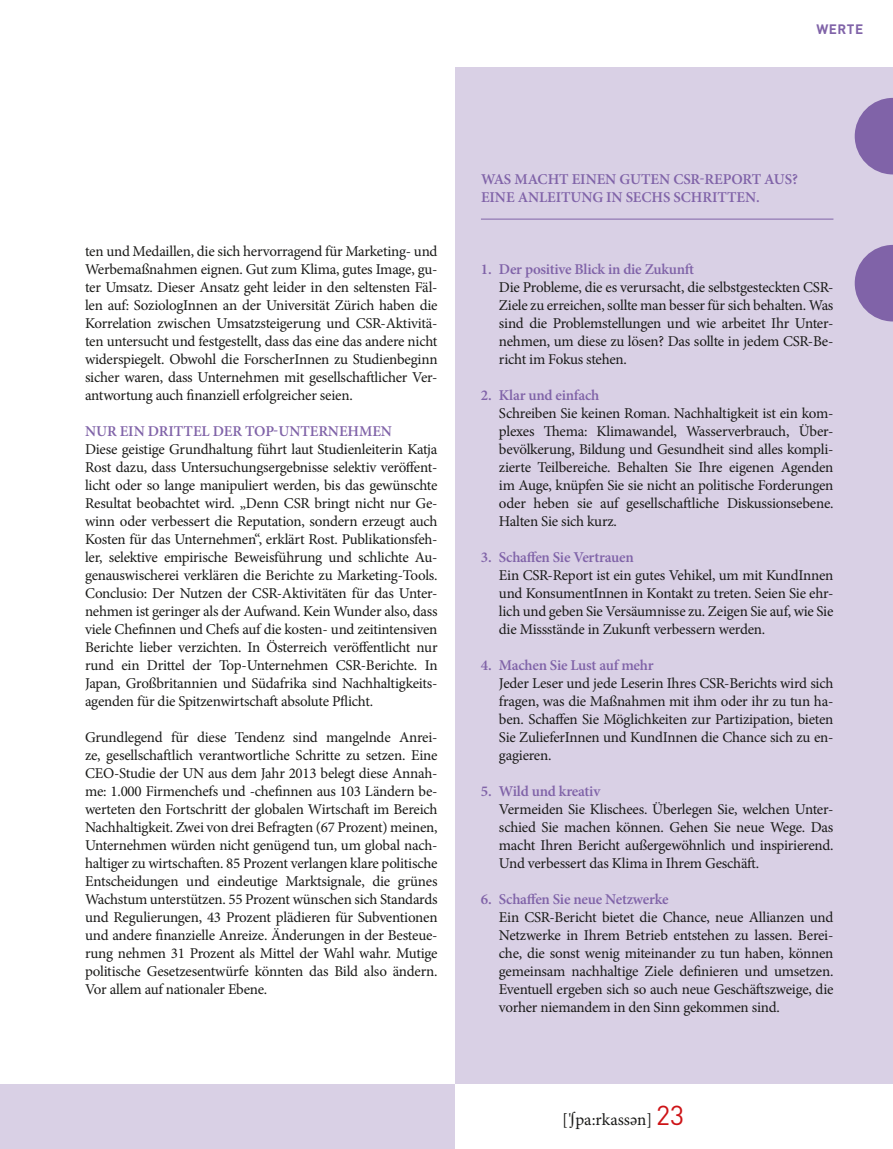
<style>
.page{position:relative;width:893px;height:1149px;background:#fff}
.page>*{position:absolute;margin:0;border:0;box-sizing:border-box;transform-origin:0 0}
.t1{font:16.95px "Minion Pro";letter-spacing:-.005em;color:#1a1a18}
.t2{font:15px/18px "Minion Pro";letter-spacing:-.015em;color:#1a1a18;text-align:justify}
.t3{font:600 15px/18px "Minion Pro";letter-spacing:-.005em;color:#8063a8}
.t4{font:700 13.5px "DIN";color:#8063a8}
.s1{font-family:"DIN";font-size:27px;color:#cd1316}
</style>
<div class="page">
<div style="left:455px;top:67px;width:438px;height:1016px;background:#d9d0e5"></div>
<div style="left:0;top:1083px;width:455px;height:65px;background:#d9d0e5"></div>
<hr style="left:481px;top:219px;width:352px;height:1px;background:#8063a8">
<p class="t4" style="left:816px;top:21px;width:48px">WERTE</p>
<p class="t2" style="left:85px;top:242px;width:354px">ten und Medaillen, die sich hervorragend für Marketing- und Werbemaßnahmen eignen. Gut zum Klima, gutes Image, gu&shy;ter Umsatz. Dieser Ansatz geht leider in den seltensten Fäl&shy;len auf: SoziologInnen an der Universität Zürich haben die Korrelation zwischen Umsatzsteigerung und CSR-Aktivitä&shy;ten untersucht und festgestellt, dass das eine das andere nicht widerspiegelt. Obwohl die ForscherInnen zu Studienbeginn sicher waren, dass Unternehmen mit gesellschaftlicher Ver&shy;antwortung auch finanziell erfolgreicher seien.</p>
<p class="t3" style="left:85px;top:422px;width:308px">Nur ein Drittel der Top-Unternehmen</p>
<p class="t2" style="left:85px;top:440px;width:354px">Diese geistige Grundhaltung führt laut Studienleiterin Katja Rost dazu, dass Untersuchungsergebnisse selektiv veröffent&shy;licht oder so lange manipuliert werden, bis das gewünschte Resultat beobachtet wird. „Denn CSR bringt nicht nur Ge&shy;winn oder verbessert die Reputation, sondern erzeugt auch Kosten für das Unternehmen“, erklärt Rost. Publikationsfeh&shy;ler, selektive empirische Beweisführung und schlichte Au&shy;genauswischerei verklären die Berichte zu Marketing-Tools.<br>Conclusio: Der Nutzen der CSR-Aktivitäten für das Unter&shy;nehmen ist geringer als der Aufwand. Kein Wunder also, dass viele Chefinnen und Chefs auf die kosten- und zeitintensiven Berichte lieber verzichten. In Österreich veröffentlicht nur rund ein Drittel der Top-Unternehmen CSR-Berichte. In Japan, Großbritannien und Südafrika sind Nachhaltigkeits&shy;agenden für die Spitzenwirtschaft absolute Pflicht.</p>
<p class="t2" style="left:85px;top:728px;width:354px">Grundlegend für diese Tendenz sind mangelnde Anrei&shy;ze, gesellschaftlich verantwortliche Schritte zu setzen. Eine CEO-Studie der UN aus dem Jahr 2013 belegt diese Annah&shy;me: 1.000 Firmenchefs und -chefinnen aus 103 Ländern be&shy;werteten den Fortschritt der globalen Wirtschaft im Bereich Nachhaltigkeit. Zwei von drei Befragten (67 Prozent) meinen, Unternehmen würden nicht genügend tun, um global nach&shy;haltiger zu wirtschaften. 85 Prozent verlangen klare politische Entscheidungen und eindeutige Marktsignale, die grünes Wachstum unterstützen. 55 Prozent wünschen sich Standards und Regulierungen, 43 Prozent plädieren für Subventionen und andere finanzielle Anreize. Änderungen in der Besteue&shy;rung nehmen 31 Prozent als Mittel der Wahl wahr. Mutige politische Gesetzesentwürfe könnten das Bild also ändern.<br>Vor allem auf nationaler Ebene.</p>
<p class="t3" style="left:481px;top:170px;width:318px">Was macht einen guten CSR-Report aus?<br>Eine Anleitung in sechs Schritten.</p>
<p class="t3" style="left:481px;top:260px;width:215px">1. D er positive Blick in die Zukunft</p>
<p class="t2" style="left:499px;top:278px;width:336px">Die Probleme, die es verursacht, die selbstgesteckten CSR-Ziele zu erreichen, sollte man besser für sich behalten. Was sind die Problemstellungen und wie arbeitet Ihr Unter&shy;nehmen, um diese zu lösen? Das sollte in jedem CSR-Be&shy;richt im Fokus stehen.</p>
<p class="t3" style="left:481px;top:386px;width:120px">2. Klar und einfach</p>
<p class="t2" style="left:499px;top:404px;width:336px">Schreiben Sie keinen Roman. Nachhaltigkeit ist ein kom&shy;plexes Thema: Klimawandel, Wasserverbrauch, Über&shy;bevölkerung, Bildung und Gesundheit sind alles kompli&shy;zierte Teilbereiche. Behalten Sie Ihre eigenen Agenden im Auge, knüpfen Sie sie nicht an politische Forderungen oder heben sie auf gesellschaftliche Diskussionsebene.<br>Halten Sie sich kurz.</p>
<p class="t3" style="left:481px;top:548px;width:154px">3. S chaffen Sie Vertrauen</p>
<p class="t2" style="left:499px;top:566px;width:336px">Ein CSR-Report ist ein gutes Vehikel, um mit KundInnen und KonsumentInnen in Kontakt zu treten. Seien Sie ehr&shy;lich und geben Sie Versäumnisse zu. Zeigen Sie auf, wie Sie die Missstände in Zukunft verbessern werden.</p>
<p class="t3" style="left:481px;top:656px;width:174px">4. Machen Sie Lust auf mehr</p>
<p class="t2" style="left:499px;top:674px;width:336px">Jeder Leser und jede Leserin Ihres CSR-Berichts wird sich fragen, was die Maßnahmen mit ihm oder ihr zu tun ha&shy;ben. Schaffen Sie Möglichkeiten zur Partizipation, bieten Sie ZulieferInnen und KundInnen die Chance sich zu en&shy;gagieren.</p>
<p class="t3" style="left:481px;top:782px;width:121px">5. Wild und kreativ</p>
<p class="t2" style="left:499px;top:800px;width:336px">Vermeiden Sie Klischees. Überlegen Sie, welchen Unter&shy;schied Sie machen können. Gehen Sie neue Wege. Das macht Ihren Bericht außergewöhnlich und inspirierend.<br>Und verbessert das Klima in Ihrem Geschäft.</p>
<p class="t3" style="left:481px;top:890px;width:189px">6. S chaffen Sie neue Netzwerke</p>
<p class="t2" style="left:499px;top:908px;width:336px">Ein CSR-Bericht bietet die Chance, neue Allianzen und Netzwerke in Ihrem Betrieb entstehen zu lassen. Berei&shy;che, die sonst wenig miteinander zu tun haben, können gemeinsam nachhaltige Ziele definieren und umsetzen.<br>Eventuell ergeben sich so auch neue Geschäftszweige, die vorher niemandem in den Sinn gekommen sind.</p>
<p class="t1" style="left:562px;top:1107px;width:124px">['∫pa:rkassәn] <span class="s1">23</span></p>
</div>
